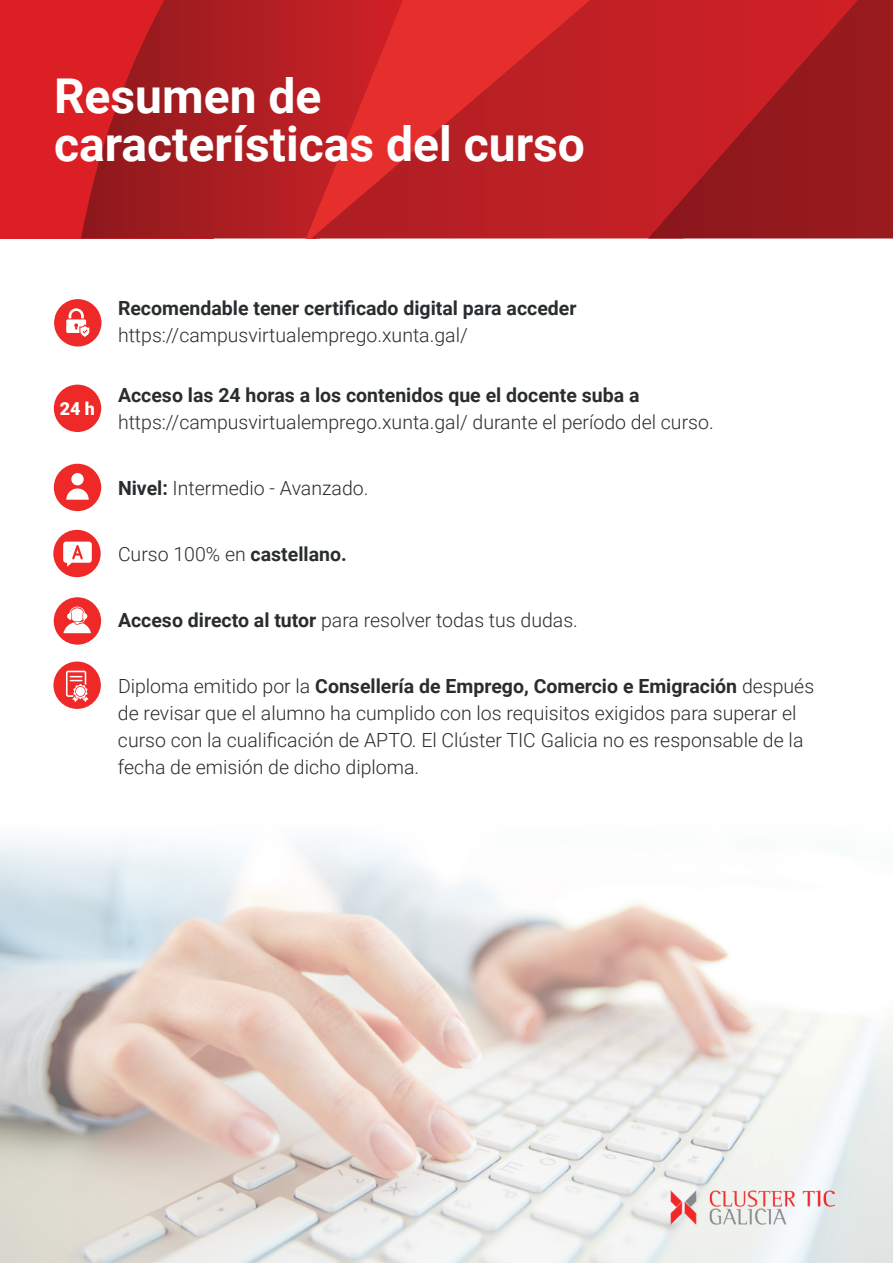
<style>
.page{position:relative;width:893px;height:1263px;background:#fff}
.page>*{position:absolute;margin:0;border:0;box-sizing:border-box;transform-origin:0 0}
.t1{font:700 48px/48px "Roboto";color:#fff}
.t2{font:300 19.5px/27px "Roboto";color:#292d2f}
.t3{font:700 19.5px "Roboto";color:#292d2f}
.t4{font:900 18px "Roboto";color:#fff}
.s1{font-weight:700}
</style>
<div class="page">
<div style="left:0;top:0;width:214px;height:238px;background:#dc1f25"></div>
<svg style="left:81px;top:0;width:220px;height:238px"></svg>
<div style="left:301px;top:0;width:10px;height:238px;background:#bb2024"></div>
<svg style="left:311px;top:0;width:337px;height:238px;background:#c82426"></svg>
<svg style="left:648px;top:0;width:245px;height:238px;background:#ab1c21"></svg>
<img style="left:0;top:839px;width:893px;height:424px">
<div style="left:54px;top:464px;width:47px;height:47px;background:#ee2928;border-radius:50%"></div>
<div style="left:54px;top:597px;width:47px;height:48px;background:#ee2928;border-radius:50%"></div>
<div style="left:53px;top:661px;width:48px;height:48px;background:#ee2928;border-radius:50%"></div>
<div style="left:53px;top:530px;width:48px;height:47px;background:#ee2928;border-radius:50%"></div>
<div style="left:71px;top:473px;width:13px;height:12px;background:#fff;border-radius:50%"></div>
<svg style="left:66px;top:488px;width:23px;height:12px"></svg>
<svg style="left:63px;top:542px;width:29px;height:25px"></svg>
<svg style="left:66px;top:671px;width:22px;height:31px"></svg>
<svg style="left:63px;top:607px;width:28px;height:26px"></svg>
<div style="left:54px;top:385px;width:47px;height:47px;background:#ee2928;border-radius:50%"></div>
<div style="left:54px;top:299px;width:47px;height:47px;background:#ee2928;border-radius:50%"></div>
<svg style="left:66px;top:308px;width:23px;height:29px"></svg>
<img style="left:667px;top:1190px;width:172px;height:38px">
<h1 class="t1" style="left:54px;top:70px;width:533px">Resumen de características del curso</h1>
<p class="t4" style="left:60px;top:396px;width:37px">24 h</p>
<p class="t3" style="left:118px;top:294px;width:460px">Recomendable tener certificado digital para acceder</p>
<p class="t2" style="left:118px;top:320px;width:351px">https://campusvirtualemprego.xunta.gal/</p>
<p class="t3" style="left:118px;top:381px;width:523px">Acceso las 24 horas a los contenidos que el docente suba a</p>
<p class="t2" style="left:118px;top:407px;width:597px">https://campusvirtualemprego.xunta.gal/ durante el período del curso.</p>
<p class="t2" style="left:118px;top:473px;width:252px"><span class="s1">Nivel:</span> Intermedio - Avanzado.</p>
<p class="t2" style="left:118px;top:539px;width:230px">Curso 100% en <span class="s1">castellano.</span></p>
<p class="t2" style="left:118px;top:605px;width:461px"><span class="s1">Acceso directo al tutor</span> para resolver todas tus dudas.</p>
<p class="t2" style="left:118px;top:671px;width:698px">Diploma emitido por la <span class="s1">Consellería de Emprego, Comercio e Emigración</span> después de revisar que el alumno ha cumplido con los requisitos exigidos para superar el curso con la cualificación de APTO. El Clúster TIC Galicia no es responsable de la fecha de emisión de dicho diploma.</p>
</div>
